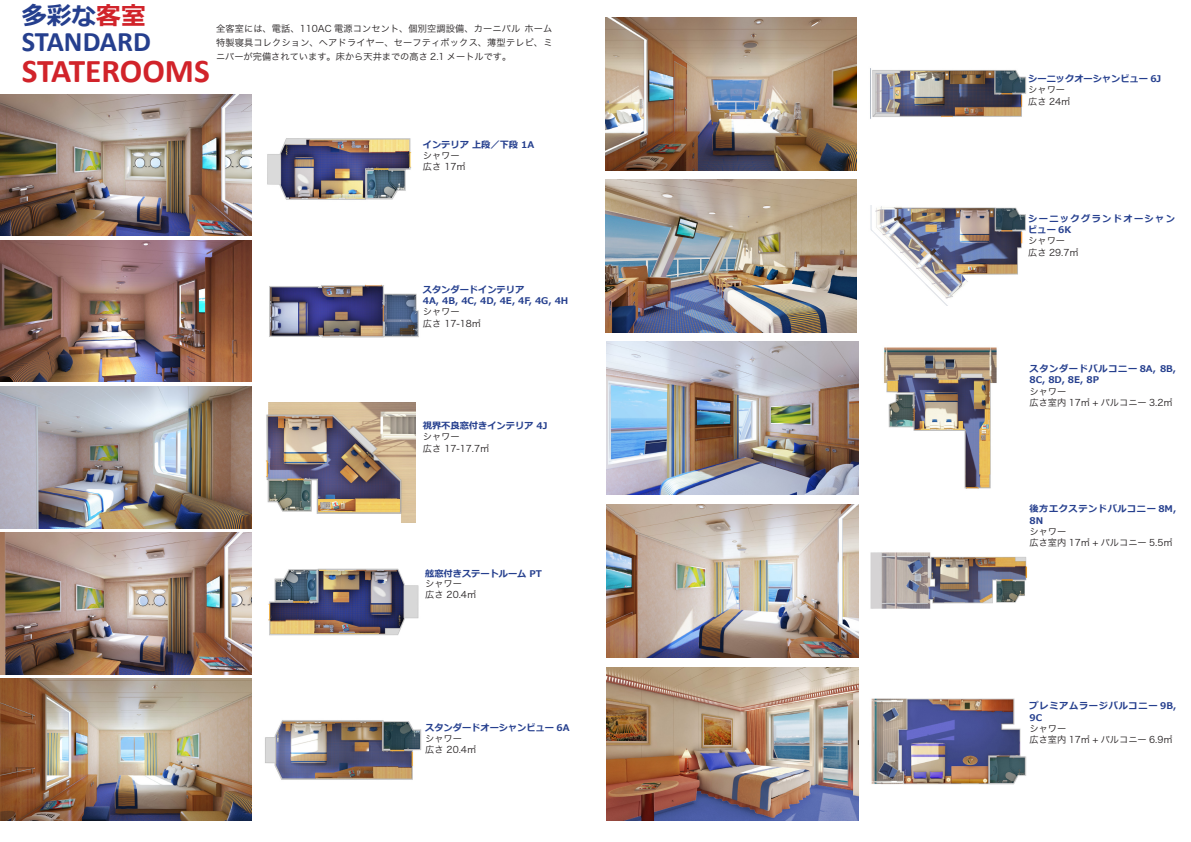
<style>
.page{position:relative;width:1191px;height:842px;background:#fff}
.page>*{position:absolute;margin:0;border:0;box-sizing:border-box;transform-origin:0 0}
.t1{font:700 33.3px "Calibri";color:#d1232a}
.t2{font:700 28.3px "Calibri";color:#253f8e}
.t3{font:700 24.8px "Meiryo";color:#253f8e}
.t4{font:9.2px/11.3px "Hira Kaku Pro W3";color:#231f20}
.t5{font:700 9.2px/11.3px "Meiryo";color:#253f8e}
.t6{font:700 9.2px/11.3px "Meiryo";letter-spacing:.07em;color:#253f8e}
.t7{font:700 9.2px/11.3px "Meiryo";letter-spacing:.145em;color:#253f8e}
.t8{font:700 9.2px/11.3px "Meiryo";letter-spacing:.06em;color:#253f8e}
.t9{font:700 9.2px/11.3px "Meiryo";letter-spacing:.075em;color:#253f8e}
.s1{color:#d1232a}
</style>
<div class="page">
<img style="left:0;top:94px;width:251px;height:142px">
<img style="left:0;top:240px;width:251px;height:142px">
<img style="left:0;top:387px;width:251px;height:142px">
<img style="left:0;top:532px;width:251px;height:142px">
<img style="left:267px;top:138px;width:145px;height:62px">
<img style="left:269px;top:284px;width:150px;height:54px">
<img style="left:266px;top:402px;width:150px;height:120px">
<img style="left:268px;top:568px;width:151px;height:68px">
<img style="left:0;top:679px;width:251px;height:141px">
<img style="left:265px;top:720px;width:157px;height:60px">
<img style="left:605px;top:17px;width:252px;height:153px">
<img style="left:870px;top:68px;width:157px;height:51px">
<img style="left:605px;top:180px;width:252px;height:153px">
<img style="left:870px;top:206px;width:156px;height:100px">
<img style="left:606px;top:341px;width:252px;height:153px">
<img style="left:884px;top:347px;width:113px;height:142px">
<img style="left:606px;top:504px;width:252px;height:153px">
<img style="left:870px;top:552px;width:158px;height:57px">
<img style="left:606px;top:667px;width:252px;height:153px">
<img style="left:871px;top:698px;width:156px;height:87px">
<h3 class="t3" style="left:22px;top:-1px;width:126px">多彩な<span class="s1">客室</span></h3>
<h2 class="t2" style="left:22px;top:21px;width:130px">STANDARD</h2>
<h1 class="t1" style="left:22px;top:47px;width:189px">STATEROOMS</h1>
<p class="t4" style="left:216px;top:21px;width:338px;line-height:14.2px;text-align:justify">全客室には、電話、110AC 電源コンセント、個別空調設備、カーニバル ホーム特製寝具コレクション、ヘアドライヤー、セーフティボックス、薄型テレビ、ミニバーが完備されています。床から天井までの高さ 2.1 メートルです。</p>
<p class="t5" style="left:423px;top:139px;width:113px">インテリア 上段／下段 1A</p>
<p class="t4" style="left:423px;top:149px;width:44px">シャワー広さ 17㎡</p>
<p class="t5" style="left:423px;top:284px;width:147px">スタンダードインテリア<br>4A, 4B, 4C, 4D, 4E, 4F, 4G, 4H</p>
<p class="t4" style="left:423px;top:305px;width:60px">シャワー<br>広さ 17-18㎡</p>
<p class="t5" style="left:423px;top:420px;width:126px">視界不良窓付きインテリア 4J</p>
<p class="t4" style="left:423px;top:431px;width:68px">シャワー<br>広さ 17-17.7㎡</p>
<p class="t5" style="left:425px;top:569px;width:118px">舷窓付きステートルーム PT</p>
<p class="t4" style="left:425px;top:577px;width:53px">シャワー<br>広さ 20.4㎡</p>
<p class="t5" style="left:425px;top:723px;width:146px">スタンダードオーシャンビュー 6A</p>
<p class="t4" style="left:425px;top:732px;width:53px">シャワー<br>広さ 20.4㎡</p>
<p class="t5" style="left:1028px;top:73px;width:134px">シーニックオーシャンビュー 6J</p>
<p class="t4" style="left:1028px;top:84px;width:44px">シャワー広さ 24㎡</p>
<p class="t7" style="left:1028px;top:213px;width:148px">シーニックグランドオーシャンビュー 6K</p>
<p class="t4" style="left:1028px;top:235px;width:52px">シャワー<br>広さ 29.7㎡</p>
<p class="t6" style="left:1029px;top:363px;width:148px">スタンダードバルコニー 8A, 8B,<br>8C, 8D, 8E, 8P</p>
<p class="t4" style="left:1029px;top:385px;width:145px">シャワー<br>広さ室内 17㎡ + バルコニー 3.2㎡</p>
<p class="t8" style="left:1029px;top:504px;width:148px">後方エクステンドバルコニー 8M,<br>8N</p>
<p class="t4" style="left:1029px;top:525px;width:145px">シャワー<br>広さ室内 17㎡ + バルコニー 5.5㎡</p>
<p class="t9" style="left:1029px;top:701px;width:148px">プレミアムラージバルコニー 9B,<br>9C</p>
<p class="t4" style="left:1029px;top:722px;width:145px">シャワー<br>広さ室内 17㎡ + バルコニー 6.9㎡</p>
</div>
